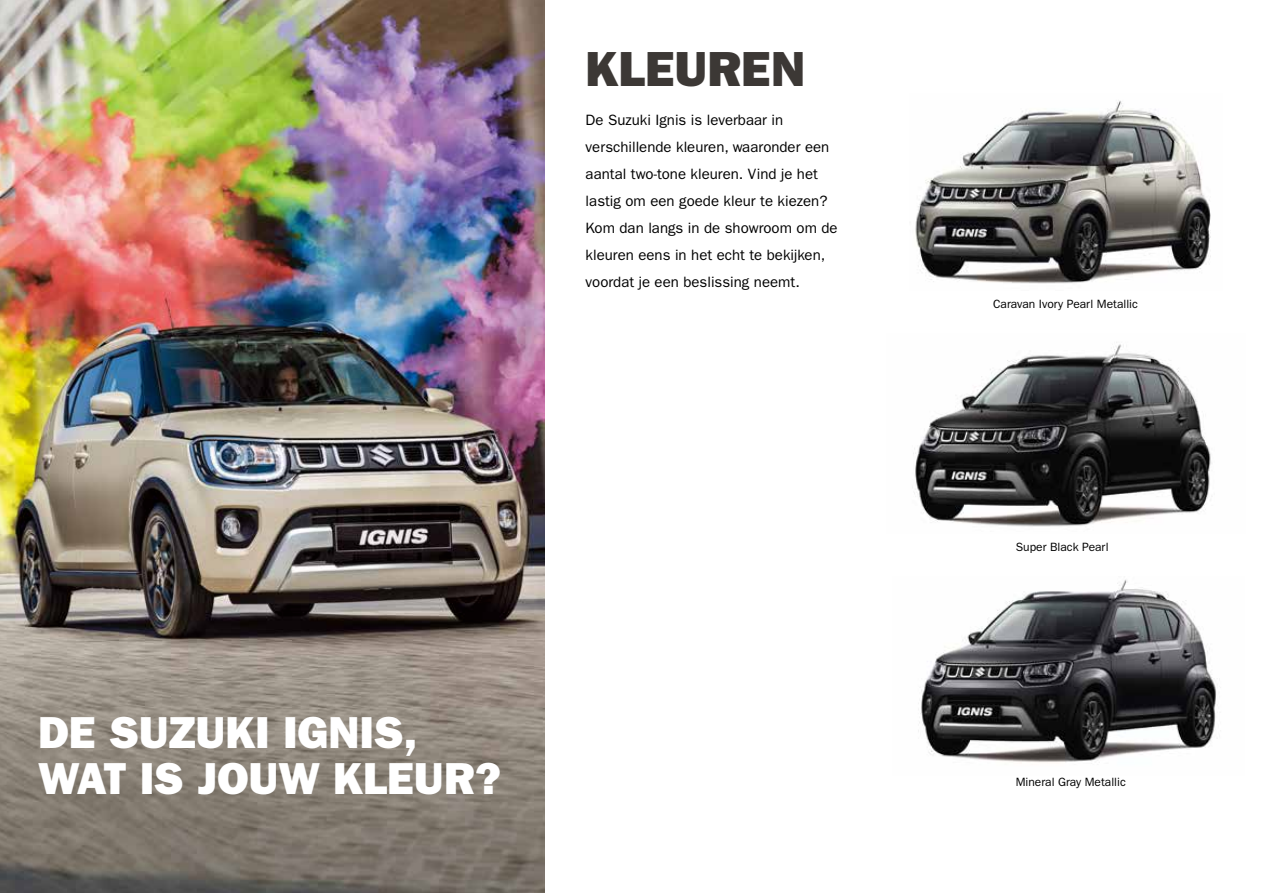
<style>
.page{position:relative;width:1263px;height:893px;background:#fff}
.page>*{position:absolute;margin:0;border:0;box-sizing:border-box;transform-origin:0 0}
.t1{font:49.5px "ITC Franklin Gothic Std Hvy";color:#3c3835}
.t2{font:45px/46.3px "ITC Franklin Gothic Std Hvy";color:#fff}
.t3{font:15px/27px "ITC Franklin Gothic Std";color:#000}
.t4{font:12px "ITC Franklin Gothic Std";color:#000}
</style>
<div class="page">
<img style="left:0;top:0;width:544px;height:893px">
<img style="left:915px;top:100px;width:296px;height:184px">
<img style="left:913px;top:342px;width:298px;height:185px">
<img style="left:918px;top:579px;width:298px;height:184px">
<h1 class="t1" style="left:586px;top:39px;width:221px">KLEUREN</h1>
<p class="t3" style="left:586px;top:107px;width:253px">De Suzuki Ignis is leverbaar in verschillende kleuren, waaronder een aantal two-tone kleuren. Vind je het lastig om een goede kleur te kiezen?<br>Kom dan langs in de showroom om de kleuren eens in het echt te bekijken, voordat je een beslissing neemt.</p>
<h2 class="t2" style="left:38px;top:709px;width:465px">DE SUZUKI IGNIS,<br>WAT IS JOUW KLEUR?</h2>
<p class="t4" style="left:993px;top:297px;width:146px">Caravan Ivory Pearl Metallic</p>
<p class="t4" style="left:1016px;top:540px;width:94px">Super Black Pearl</p>
<p class="t4" style="left:1016px;top:775px;width:112px">Mineral Gray Metallic</p>
</div>
